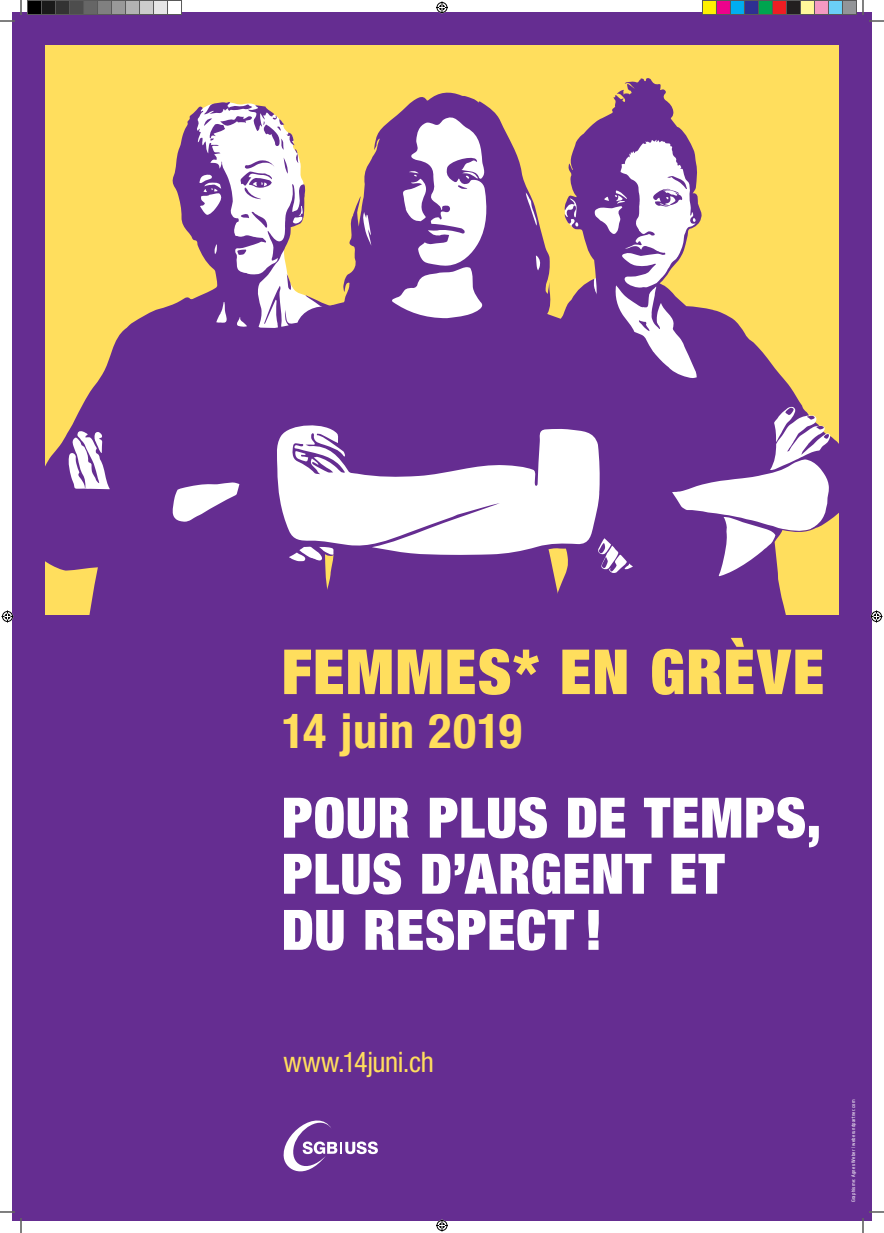
<style>
.page{position:relative;width:884px;height:1233px;background:#fff}
.page>*{position:absolute;margin:0;border:0;box-sizing:border-box;transform-origin:0 0}
.t1{font:900 expanded 62.2px "Helvetica Neue";letter-spacing:.025em;color:#ffde5d}
.t2{font:900 expanded 55.8px/56.1px "Helvetica Neue";letter-spacing:.015em;color:#fff}
.t3{font:700 condensed 48.1px "Helvetica Neue";letter-spacing:.015em;color:#ffde5d}
.t4{font:condensed 28.3px "Helvetica Neue";letter-spacing:-.015em;color:#ffde5d}
.t5{font:condensed 5px "Helvetica Neue";letter-spacing:.055em;color:#fff}
</style>
<div class="page">
<div style="left:45px;top:45px;width:794px;height:569px;background:#ffde5d"></div>
<svg style="left:207px;top:102px;width:54px;height:4px"></svg>
<svg style="left:45px;top:106px;width:224px;height:508px;fill:#652d91"></svg>
<svg style="left:602px;top:78px;width:237px;height:536px"></svg>
<svg style="left:269px;top:92px;width:333px;height:522px;fill:#652d91"></svg>
<svg style="left:292px;top:441px;width:53px;height:33px"></svg>
<div style="left:12px;top:614px;width:859px;height:606px;background:#652d91"></div>
<div style="left:12px;top:12px;width:859px;height:33px;background:#652d91"></div>
<div style="left:12px;top:12px;width:33px;height:610px;background:#652d91"></div>
<div style="left:839px;top:12px;width:32px;height:610px;background:#652d91"></div>
<svg style="left:283px;top:1120px;width:95px;height:52px"></svg>
<svg style="left:0;top:1211px;width:15px;height:1px"></svg>
<svg style="left:869px;top:1211px;width:15px;height:1px"></svg>
<svg style="left:0;top:0;width:22px;height:22px"></svg>
<svg style="left:20px;top:1218px;width:2px;height:15px"></svg>
<svg style="left:862px;top:0;width:22px;height:22px"></svg>
<svg style="left:862px;top:1218px;width:2px;height:15px"></svg>
<svg style="left:436px;top:1px;width:12px;height:12px"></svg>
<svg style="left:436px;top:1219px;width:12px;height:12px"></svg>
<svg style="left:2px;top:610px;width:12px;height:12px"></svg>
<svg style="left:870px;top:610px;width:12px;height:12px"></svg>
<div style="left:28px;top:0;width:13px;height:14px;background:#000"></div>
<div style="left:27px;top:0;width:15px;height:15px;border:1px solid #595959"></div>
<div style="left:42px;top:0;width:14px;height:14px;background:#1a1a1a"></div>
<div style="left:41px;top:0;width:15px;height:15px;border:1px solid #595959"></div>
<div style="left:56px;top:0;width:14px;height:14px;background:#333"></div>
<div style="left:55px;top:0;width:15px;height:15px;border:1px solid #595959"></div>
<div style="left:70px;top:0;width:14px;height:14px;background:#4d4d4d"></div>
<div style="left:69px;top:0;width:15px;height:15px;border:1px solid #595959"></div>
<div style="left:84px;top:0;width:13px;height:14px;background:#666"></div>
<div style="left:83px;top:0;width:15px;height:15px;border:1px solid #595959"></div>
<div style="left:98px;top:0;width:14px;height:14px;background:#808080"></div>
<div style="left:97px;top:0;width:15px;height:15px;border:1px solid #595959"></div>
<div style="left:112px;top:0;width:13px;height:14px;background:#999"></div>
<div style="left:111px;top:0;width:15px;height:15px;border:1px solid #595959"></div>
<div style="left:126px;top:0;width:14px;height:14px;background:#b3b3b3"></div>
<div style="left:125px;top:0;width:15px;height:15px;border:1px solid #595959"></div>
<div style="left:140px;top:0;width:14px;height:14px;background:#ccc"></div>
<div style="left:139px;top:0;width:15px;height:15px;border:1px solid #595959"></div>
<div style="left:154px;top:0;width:13px;height:14px;background:#e6e6e6"></div>
<div style="left:153px;top:0;width:15px;height:15px;border:1px solid #595959"></div>
<div style="left:168px;top:0;width:14px;height:14px;background:#fff"></div>
<div style="left:167px;top:0;width:15px;height:15px;border:1px solid #595959"></div>
<div style="left:702px;top:0;width:14px;height:14px;background:#fff101"></div>
<div style="left:702px;top:0;width:15px;height:15px;border:1px solid #595959"></div>
<div style="left:716px;top:0;width:14px;height:14px;background:#ed028c"></div>
<div style="left:716px;top:0;width:15px;height:15px;border:1px solid #595959"></div>
<div style="left:730px;top:0;width:14px;height:14px;background:#00aeef"></div>
<div style="left:730px;top:0;width:15px;height:15px;border:1px solid #595959"></div>
<div style="left:744px;top:0;width:14px;height:14px;background:#2e3092"></div>
<div style="left:744px;top:0;width:15px;height:15px;border:1px solid #595959"></div>
<div style="left:758px;top:0;width:14px;height:14px;background:#00a54f"></div>
<div style="left:758px;top:0;width:15px;height:15px;border:1px solid #595959"></div>
<div style="left:772px;top:0;width:14px;height:14px;background:#ee1d23"></div>
<div style="left:772px;top:0;width:15px;height:15px;border:1px solid #595959"></div>
<div style="left:786px;top:0;width:14px;height:14px;background:#231f20"></div>
<div style="left:786px;top:0;width:15px;height:15px;border:1px solid #595959"></div>
<div style="left:800px;top:0;width:14px;height:14px;background:#fff79a"></div>
<div style="left:800px;top:0;width:15px;height:15px;border:1px solid #595959"></div>
<div style="left:814px;top:0;width:14px;height:14px;background:#f499c2"></div>
<div style="left:814px;top:0;width:15px;height:15px;border:1px solid #595959"></div>
<div style="left:828px;top:0;width:14px;height:14px;background:#6bcff6"></div>
<div style="left:828px;top:0;width:15px;height:15px;border:1px solid #595959"></div>
<div style="left:842px;top:0;width:14px;height:14px;background:#939598"></div>
<div style="left:842px;top:0;width:15px;height:15px;border:1px solid #595959"></div>
<h1 class="t1" style="left:282px;top:632px;width:544px">FEMMES* EN GRÈVE</h1>
<h3 class="t3" style="left:282px;top:701px;width:242px">14 juin 2019</h3>
<h2 class="t2" style="left:282px;top:788px;width:541px">POUR PLUS DE TEMPS,<br>PLUS D’ARGENT ET<br>DU RESPECT !</h2>
<h3 class="t4" style="left:284px;top:1046px;width:152px">www.14juni.ch</h3>
<p class="t5" style="left:851px;top:1202px;width:104px;rotate:-90deg">Graphisme: Agnes Weber | weberundpartner.com</p>
</div>
